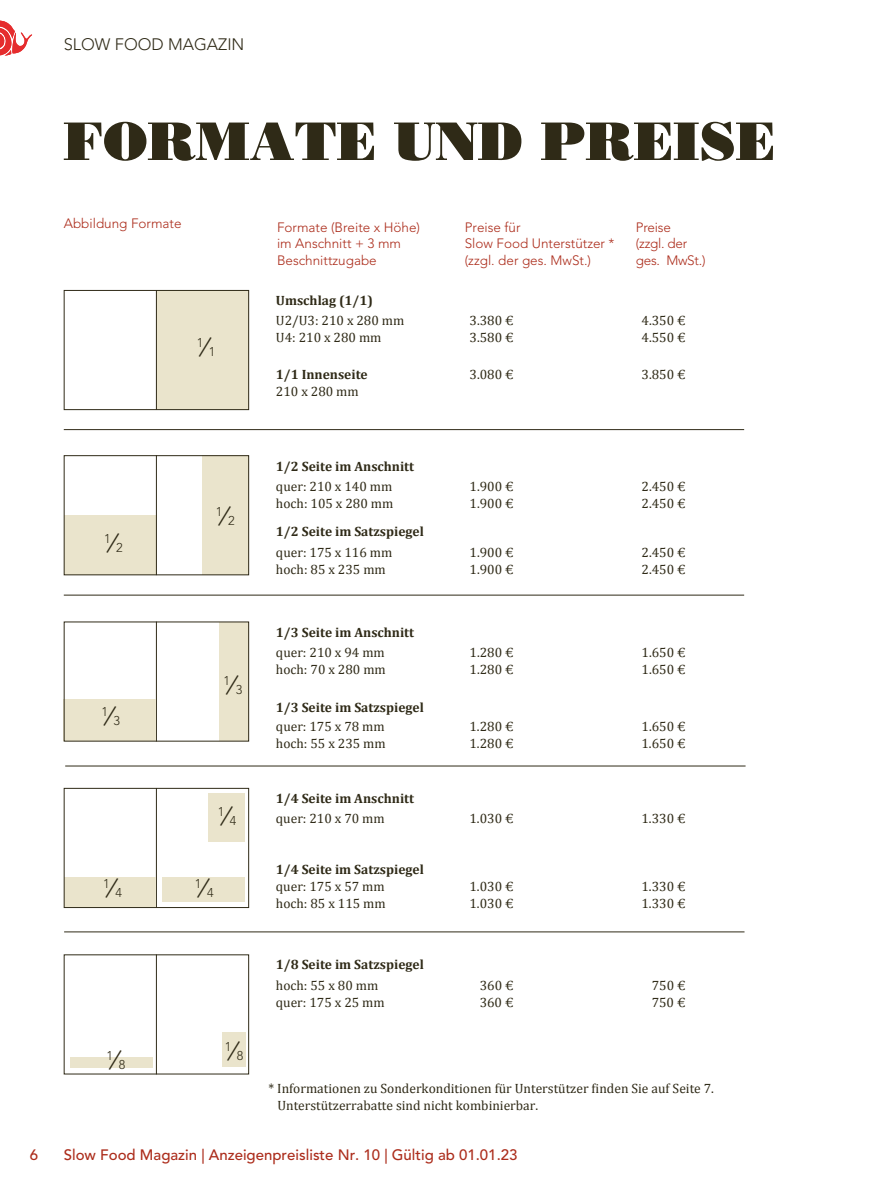
<style>
.page{position:relative;width:893px;height:1191px;background:#fff}
.page>*{position:absolute;margin:0;border:0;box-sizing:border-box;transform-origin:0 0}
.Themenüberschriften{font:54px "Bodoni LT Poster";color:#2f2a17}
.Kopfzeile_links{font:300 16.5px "Avenir LT Std";color:#2f2a17}
.t1{font:500 15px "Avenir LT Std";color:#ac2d1c}
.Laufschrift_ohne_Ein{font:13.5px/17.2px "Cambria";color:#2f2a17}
.Laufschrift_ohne_Ein-2{font:700 13.5px "Cambria";color:#2f2a17}
.t2{font:300 13.5px "Avenir LT Std";color:#ac2d1c}
.t3{font:300 13.5px/16.2px "Avenir LT Std";letter-spacing:-.02em;color:#ac2d1c}
.t4{font:300 12.75px "Avenir LT Std";color:#2f2a17}
.s1{font-size:25.35px}
</style>
<div class="page">
<svg style="left:0;top:20px;width:32px;height:36px"></svg>
<div style="left:156px;top:290px;width:93px;height:120px;background:#eae4cc"></div>
<div style="left:64px;top:290px;width:185px;height:120px;border:1px solid #2f2a17"></div>
<hr style="left:156px;top:290px;width:1px;height:120px;background:#2f2a17">
<div style="left:203px;top:455px;width:46px;height:120px;background:#eae4cc"></div>
<div style="left:64px;top:515px;width:92px;height:60px;background:#eae4cc"></div>
<div style="left:64px;top:455px;width:185px;height:120px;border:1px solid #2f2a17"></div>
<hr style="left:156px;top:621px;width:1px;height:120px;background:#2f2a17">
<hr style="left:156px;top:788px;width:1px;height:120px;background:#2f2a17">
<hr style="left:156px;top:954px;width:1px;height:120px;background:#2f2a17">
<div style="left:219px;top:622px;width:30px;height:119px;background:#eae4cc"></div>
<div style="left:64px;top:699px;width:92px;height:42px;background:#eae4cc"></div>
<div style="left:64px;top:877px;width:92px;height:30px;background:#eae4cc"></div>
<div style="left:70px;top:1056px;width:82px;height:11px;background:#eae4cc"></div>
<div style="left:162px;top:877px;width:83px;height:24px;background:#eae4cc"></div>
<div style="left:64px;top:788px;width:185px;height:120px;border:1px solid #2f2a17"></div>
<div style="left:208px;top:793px;width:36px;height:49px;background:#eae4cc"></div>
<hr style="left:156px;top:455px;width:1px;height:120px;background:#2f2a17">
<div style="left:222px;top:1033px;width:24px;height:34px;background:#eae4cc"></div>
<hr style="left:64px;top:429px;width:680px;height:1px;background:#2f2a17">
<hr style="left:64px;top:595px;width:680px;height:1px;background:#2f2a17">
<hr style="left:65px;top:765px;width:681px;height:1px;background:#2f2a17">
<hr style="left:64px;top:931px;width:680px;height:1px;background:#2f2a17">
<p class="Kopfzeile_links" style="left:64px;top:34px;width:182px">SLOW FOOD MAGAZIN</p>
<p class="Themenüberschriften" style="left:64px;top:108px;width:712px">FORMATE UND PREISE</p>
<p class="t2" style="left:64px;top:215px;width:119px">Abbildung Formate</p>
<p class="t4" style="left:197px;top:340px;width:20px">1<span class="s1">⁄</span>1</p>
<p class="t4" style="left:104px;top:535px;width:20px">1<span class="s1">⁄</span>2</p>
<p class="t4" style="left:101px;top:708px;width:20px">1<span class="s1">⁄</span>3</p>
<p class="t4" style="left:216px;top:508px;width:20px">1<span class="s1">⁄</span>2</p>
<p class="t4" style="left:224px;top:677px;width:20px">1<span class="s1">⁄</span>3</p>
<p class="t4" style="left:218px;top:808px;width:20px">1<span class="s1">⁄</span>4</p>
<p class="t4" style="left:103px;top:880px;width:20px">1<span class="s1">⁄</span>4</p>
<p class="t4" style="left:195px;top:880px;width:20px">1<span class="s1">⁄</span>4</p>
<p class="t4" style="left:107px;top:1052px;width:20px">1<span class="s1">⁄</span>8</p>
<p class="t4" style="left:225px;top:1043px;width:20px">1<span class="s1">⁄</span>8</p>
<p class="t2" style="left:277px;top:220px;width:145px">Formate (Breite x Höhe)</p>
<p class="t2" style="left:277px;top:236px;width:126px">im Anschnitt + 3 mm</p>
<p class="t2" style="left:277px;top:252px;width:101px">Beschnittzugabe</p>
<p class="t2" style="left:465px;top:220px;width:57px">Preise für</p>
<p class="t2" style="left:465px;top:236px;width:151px">Slow Food Unterstützer *</p>
<p class="t2" style="left:465px;top:252px;width:128px">(zzgl. der ges. MwSt.)</p>
<p class="t2" style="left:636px;top:220px;width:36px">Preise</p>
<p class="t3" style="left:636px;top:236px;width:71px">(zzgl. der ges. MwSt.)</p>
<p class="Laufschrift_ohne_Ein-2" style="left:276px;top:291px;width:98px">Umschlag (1/1)</p>
<p class="Laufschrift_ohne_Ein" style="left:276px;top:312px;width:130px">U2/U3: 210 x 280 mm</p>
<p class="Laufschrift_ohne_Ein" style="left:470px;top:312px;width:46px">3.380 €</p>
<p class="Laufschrift_ohne_Ein" style="left:642px;top:312px;width:46px">4.350 €</p>
<p class="Laufschrift_ohne_Ein" style="left:276px;top:329px;width:107px">U4: 210 x 280 mm</p>
<p class="Laufschrift_ohne_Ein" style="left:470px;top:329px;width:46px">3.580 €</p>
<p class="Laufschrift_ohne_Ein" style="left:642px;top:329px;width:46px">4.550 €</p>
<p class="Laufschrift_ohne_Ein-2" style="left:276px;top:365px;width:93px">1/1 Innenseite</p>
<p class="Laufschrift_ohne_Ein" style="left:470px;top:366px;width:46px">3.080 €</p>
<p class="Laufschrift_ohne_Ein" style="left:642px;top:366px;width:46px">3.850 €</p>
<p class="Laufschrift_ohne_Ein" style="left:276px;top:383px;width:84px">210 x 280 mm</p>
<p class="Laufschrift_ohne_Ein-2" style="left:276px;top:456px;width:140px">1/2 Seite im Anschnitt</p>
<p class="Laufschrift_ohne_Ein" style="left:276px;top:477px;width:118px">quer: 210 x 140 mm</p>
<p class="Laufschrift_ohne_Ein" style="left:470px;top:477px;width:46px">1.900 €</p>
<p class="Laufschrift_ohne_Ein" style="left:642px;top:477px;width:46px">2.450 €</p>
<p class="Laufschrift_ohne_Ein" style="left:276px;top:494px;width:119px">hoch: 105 x 280 mm</p>
<p class="Laufschrift_ohne_Ein" style="left:470px;top:494px;width:46px">1.900 €</p>
<p class="Laufschrift_ohne_Ein" style="left:642px;top:494px;width:46px">2.450 €</p>
<p class="Laufschrift_ohne_Ein-2" style="left:276px;top:522px;width:149px">1/2 Seite im Satzspiegel</p>
<p class="Laufschrift_ohne_Ein" style="left:276px;top:543px;width:118px">quer: 175 x 116 mm</p>
<p class="Laufschrift_ohne_Ein" style="left:470px;top:543px;width:46px">1.900 €</p>
<p class="Laufschrift_ohne_Ein" style="left:642px;top:543px;width:46px">2.450 €</p>
<p class="Laufschrift_ohne_Ein" style="left:276px;top:560px;width:111px">hoch: 85 x 235 mm</p>
<p class="Laufschrift_ohne_Ein" style="left:470px;top:560px;width:46px">1.900 €</p>
<p class="Laufschrift_ohne_Ein" style="left:642px;top:560px;width:46px">2.450 €</p>
<p class="Laufschrift_ohne_Ein-2" style="left:276px;top:623px;width:140px">1/3 Seite im Anschnitt</p>
<p class="Laufschrift_ohne_Ein" style="left:276px;top:644px;width:110px">quer: 210 x 94 mm</p>
<p class="Laufschrift_ohne_Ein" style="left:469px;top:644px;width:46px">1.280 €</p>
<p class="Laufschrift_ohne_Ein" style="left:641px;top:644px;width:46px">1.650 €</p>
<p class="Laufschrift_ohne_Ein" style="left:276px;top:661px;width:111px">hoch: 70 x 280 mm</p>
<p class="Laufschrift_ohne_Ein" style="left:469px;top:661px;width:46px">1.280 €</p>
<p class="Laufschrift_ohne_Ein" style="left:641px;top:661px;width:46px">1.650 €</p>
<p class="Laufschrift_ohne_Ein-2" style="left:276px;top:697px;width:149px">1/3 Seite im Satzspiegel</p>
<p class="Laufschrift_ohne_Ein" style="left:276px;top:717px;width:110px">quer: 175 x 78 mm</p>
<p class="Laufschrift_ohne_Ein" style="left:469px;top:717px;width:46px">1.280 €</p>
<p class="Laufschrift_ohne_Ein" style="left:641px;top:717px;width:46px">1.650 €</p>
<p class="Laufschrift_ohne_Ein" style="left:276px;top:735px;width:111px">hoch: 55 x 235 mm</p>
<p class="Laufschrift_ohne_Ein" style="left:469px;top:735px;width:46px">1.280 €</p>
<p class="Laufschrift_ohne_Ein" style="left:641px;top:735px;width:46px">1.650 €</p>
<p class="Laufschrift_ohne_Ein-2" style="left:276px;top:789px;width:140px">1/4 Seite im Anschnitt</p>
<p class="Laufschrift_ohne_Ein" style="left:276px;top:810px;width:110px">quer: 210 x 70 mm</p>
<p class="Laufschrift_ohne_Ein" style="left:469px;top:810px;width:46px">1.030 €</p>
<p class="Laufschrift_ohne_Ein" style="left:641px;top:810px;width:46px">1.330 €</p>
<p class="Laufschrift_ohne_Ein-2" style="left:276px;top:860px;width:149px">1/4 Seite im Satzspiegel</p>
<p class="Laufschrift_ohne_Ein" style="left:276px;top:878px;width:110px">quer: 175 x 57 mm</p>
<p class="Laufschrift_ohne_Ein" style="left:469px;top:878px;width:46px">1.030 €</p>
<p class="Laufschrift_ohne_Ein" style="left:641px;top:878px;width:46px">1.330 €</p>
<p class="Laufschrift_ohne_Ein" style="left:276px;top:895px;width:111px">hoch: 85 x 115 mm</p>
<p class="Laufschrift_ohne_Ein" style="left:469px;top:895px;width:46px">1.030 €</p>
<p class="Laufschrift_ohne_Ein" style="left:641px;top:895px;width:46px">1.330 €</p>
<p class="Laufschrift_ohne_Ein-2" style="left:276px;top:955px;width:149px">1/8 Seite im Satzspiegel</p>
<p class="Laufschrift_ohne_Ein" style="left:276px;top:976px;width:104px">hoch: 55 x 80 mm</p>
<p class="Laufschrift_ohne_Ein" style="left:480px;top:976px;width:35px">360 €</p>
<p class="Laufschrift_ohne_Ein" style="left:652px;top:976px;width:35px">750 €</p>
<p class="Laufschrift_ohne_Ein" style="left:276px;top:993px;width:110px">quer: 175 x 25 mm</p>
<p class="Laufschrift_ohne_Ein" style="left:480px;top:993px;width:35px">360 €</p>
<p class="Laufschrift_ohne_Ein" style="left:652px;top:993px;width:35px">750 €</p>
<p class="Laufschrift_ohne_Ein" style="left:277px;top:1079px;width:438px;text-indent:-9px">* Informationen zu Sonderkonditionen für Unterstützer finden Sie auf Seite 7.<br>Unterstützerrabatte sind nicht kombinierbar.</p>
<p class="t1" style="left:30px;top:1146px;width:10px">6</p>
<p class="t1" style="left:64px;top:1146px;width:455px">Slow Food Magazin | Anzeigenpreisliste Nr. 10 | Gültig ab 01.01.23</p>
</div>
